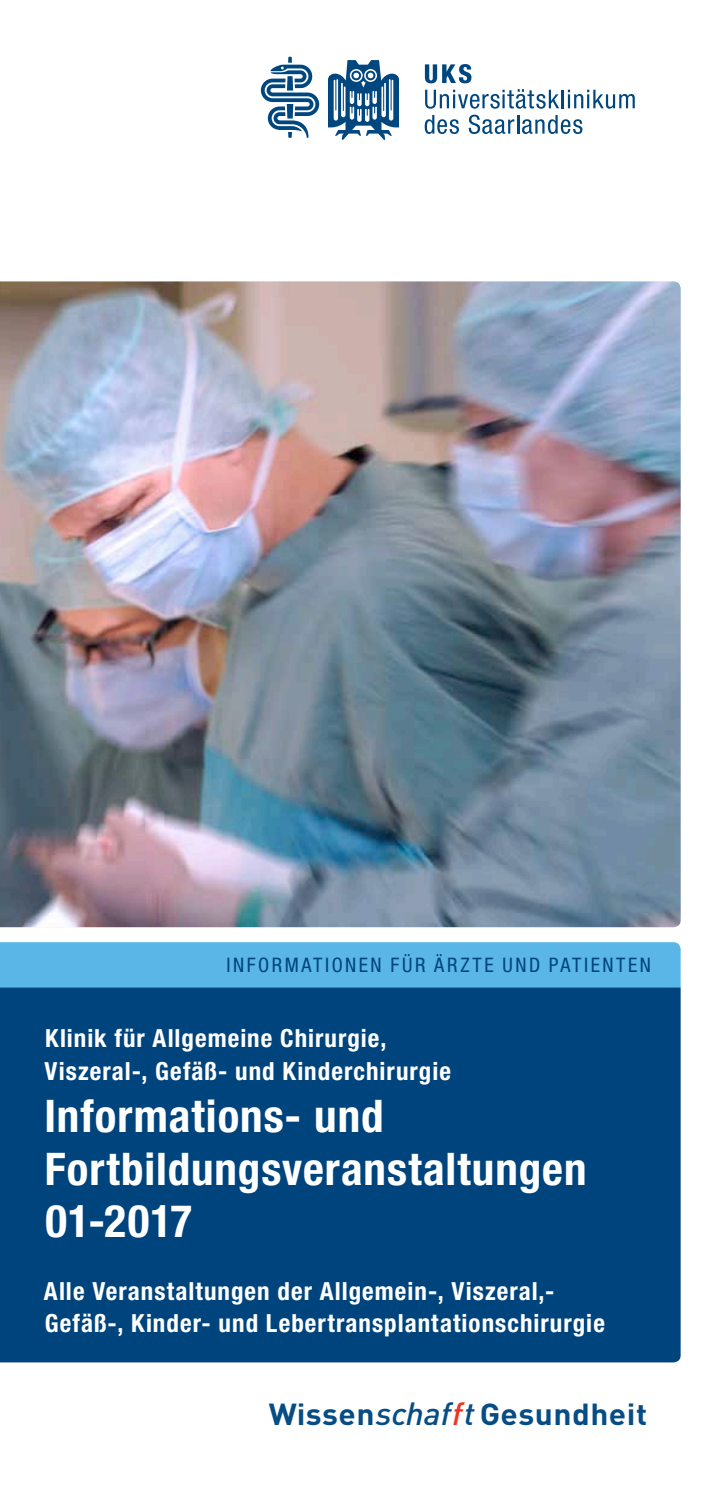
<style>
.page{position:relative;width:709px;height:1489px;background:#fff}
.page>*{position:absolute;margin:0;border:0;box-sizing:border-box;transform-origin:0 0}
.t1{font:700 condensed 45px/52.5px "Helvetica Neue LT Pro";letter-spacing:.02em;color:#fff}
.t2{font:700 30px "DIN Pro";letter-spacing:.015em;color:#064c85;scale:1.06 1}
.t3{font:700 condensed 25px/32.5px "Helvetica Neue LT Pro";letter-spacing:.04em;color:#fff}
.t4{font:condensed 20px "Helvetica Neue LT Pro";letter-spacing:.125em;color:#00447d}
.s1{font-weight:500;font-style:italic;font-size:31.75px}
.s2{font-weight:500;font-style:italic;font-size:31.75px;color:#ed3423}
</style>
<div class="page">
<img style="left:0;top:281px;width:680px;height:646px">
<div style="left:0;top:987px;width:680px;height:375px;background:#00447d"></div>
<div style="left:0;top:942px;width:680px;height:45px;background:#59b6e7"></div>
<svg style="left:425px;top:64px;width:46px;height:19px"></svg>
<svg style="left:425px;top:89px;width:209px;height:20px"></svg>
<svg style="left:424px;top:115px;width:35px;height:19px"></svg>
<svg style="left:469px;top:115px;width:113px;height:19px"></svg>
<svg style="left:328px;top:60px;width:71px;height:80px"></svg>
<svg style="left:261px;top:57px;width:58px;height:81px"></svg>
<p class="t4" style="left:226px;top:953px;width:426px">INFORMATIONEN FÜR ÄRZTE UND PATI ENTEN</p>
<p class="t3" style="left:45px;top:1021px;width:408px">Klinik für Allgemeine Chirurgie,<br>Viszeral-, Gefäß- und Kinderchirurgie</p>
<h1 class="t1" style="left:44px;top:1089px;width:543px">Informations- und<br>Fortbildungsveranstaltungen<br>01-2017</h1>
<p class="t3" style="left:44px;top:1274px;width:562px">Alle Veranstaltungen der Allgemein-, Viszeral,-<br>Gefäß-, Kinder- und Lebertransplantationschirurgie</p>
<p class="t2" style="left:269px;top:1393px;width:358px">Wissen<span class="s1">schaf</span><span class="s2">f</span><span class="s1">t</span> Gesundheit</p>
</div>
